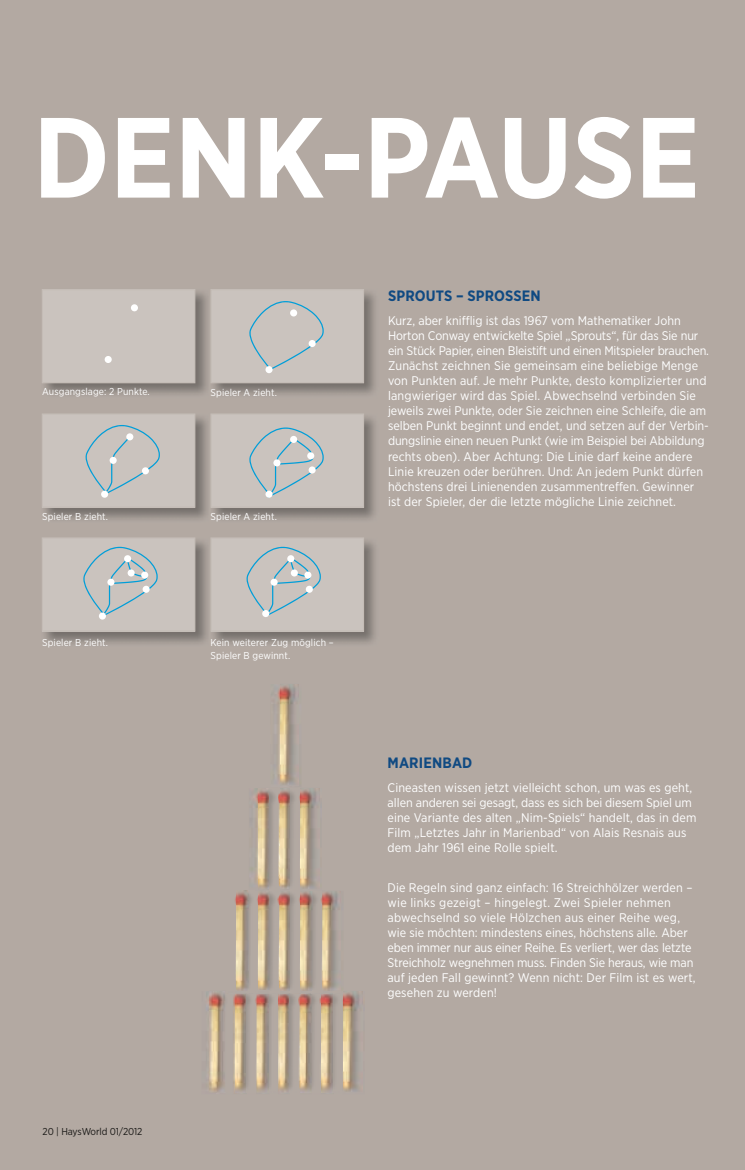
<style>
.page{position:relative;width:745px;height:1170px;background:#fff}
.page>*{position:absolute;margin:0;border:0;box-sizing:border-box;transform-origin:0 0}
.t1{font:700 113.75px "Gotham Narrow";color:#fff}
.t2{font:700 15px "Gotham Narrow";letter-spacing:.01em;color:#104a82}
.t3{font:12.5px/15px "Gotham Narrow";letter-spacing:.01em;color:#fff}
.t4{font:10px/12.5px "Gotham Narrow";letter-spacing:.01em;color:#fff}
.t5{font:10px "Gotham Narrow";letter-spacing:-.01em;color:#1a1917}
</style>
<div class="page">
<div style="left:0;top:0;width:744px;height:1169px;background:#b3a9a2"></div>
<img style="left:269px;top:891px;width:69px;height:99px">
<img style="left:235px;top:891px;width:13px;height:99px">
<img style="left:248px;top:788px;width:21px;height:202px">
<img style="left:279px;top:891px;width:1px;height:99px">
<img style="left:233px;top:995px;width:2px;height:92px">
<img style="left:235px;top:994px;width:76px;height:97px">
<img style="left:247px;top:994px;width:6px;height:97px">
<img style="left:269px;top:994px;width:6px;height:97px">
<img style="left:289px;top:994px;width:8px;height:97px">
<img style="left:311px;top:994px;width:10px;height:95px">
<img style="left:321px;top:994px;width:13px;height:97px">
<img style="left:334px;top:995px;width:3px;height:60px">
<img style="left:343px;top:993px;width:17px;height:99px">
<img style="left:209px;top:993px;width:16px;height:99px">
<svg style="left:241px;top:990px;width:115px;height:3px"></svg>
<img style="left:258px;top:788px;width:33px;height:101px">
<img style="left:269px;top:788px;width:8px;height:101px">
<img style="left:291px;top:788px;width:29px;height:94px">
<svg style="left:244px;top:889px;width:25px;height:2px"></svg>
<img style="left:300px;top:788px;width:19px;height:101px">
<img style="left:271px;top:684px;width:28px;height:95px">
<img style="left:280px;top:684px;width:18px;height:101px">
<img style="left:45px;top:292px;width:330px;height:103px">
<div style="left:42px;top:289px;width:153px;height:94px;background:#cac3be"></div>
<img style="left:210px;top:383px;width:1px;height:12px">
<img style="left:42px;top:417px;width:333px;height:103px">
<img style="left:210px;top:507px;width:1px;height:13px">
<img style="left:42px;top:541px;width:333px;height:103px">
<img style="left:210px;top:631px;width:1px;height:13px">
<div style="left:131px;top:304px;width:7px;height:7px;background:#fff;border-radius:50%"></div>
<div style="left:105px;top:356px;width:7px;height:7px;background:#fff;border-radius:50%"></div>
<div style="left:42px;top:414px;width:153px;height:93px;background:#cac3be"></div>
<div style="left:126px;top:433px;width:7px;height:7px;background:#fff;border-radius:50%"></div>
<div style="left:101px;top:490px;width:7px;height:7px;background:#fff;border-radius:50%"></div>
<div style="left:109px;top:457px;width:8px;height:7px;background:#fff;border-radius:50%"></div>
<div style="left:42px;top:537px;width:153px;height:94px;background:#cac3be"></div>
<div style="left:124px;top:555px;width:7px;height:7px;background:#fff;border-radius:50%"></div>
<div style="left:107px;top:578px;width:7px;height:7px;background:#fff;border-radius:50%"></div>
<div style="left:142px;top:585px;width:8px;height:7px;background:#fff;border-radius:50%"></div>
<div style="left:127px;top:569px;width:8px;height:7px;background:#fff;border-radius:50%"></div>
<div style="left:141px;top:571px;width:7px;height:7px;background:#fff;border-radius:50%"></div>
<div style="left:210px;top:537px;width:154px;height:94px;background:#cac3be"></div>
<div style="left:287px;top:555px;width:7px;height:7px;background:#fff;border-radius:50%"></div>
<div style="left:270px;top:578px;width:7px;height:7px;background:#fff;border-radius:50%"></div>
<div style="left:305px;top:585px;width:8px;height:7px;background:#fff;border-radius:50%"></div>
<div style="left:290px;top:569px;width:8px;height:7px;background:#fff;border-radius:50%"></div>
<div style="left:304px;top:571px;width:7px;height:7px;background:#fff;border-radius:50%"></div>
<div style="left:210px;top:289px;width:154px;height:94px;background:#cac3be"></div>
<div style="left:290px;top:309px;width:7px;height:7px;background:#fff;border-radius:50%"></div>
<div style="left:308px;top:340px;width:7px;height:7px;background:#fff;border-radius:50%"></div>
<div style="left:210px;top:414px;width:154px;height:93px;background:#cac3be"></div>
<div style="left:290px;top:436px;width:7px;height:7px;background:#fff;border-radius:50%"></div>
<div style="left:273px;top:459px;width:7px;height:7px;background:#fff;border-radius:50%"></div>
<div style="left:308px;top:466px;width:7px;height:7px;background:#fff;border-radius:50%"></div>
<div style="left:307px;top:452px;width:7px;height:7px;background:#fff;border-radius:50%"></div>
<div style="left:265px;top:490px;width:7px;height:7px;background:#fff;border-radius:50%"></div>
<div style="left:262px;top:610px;width:7px;height:7px;background:#fff;border-radius:50%"></div>
<div style="left:99px;top:612px;width:7px;height:7px;background:#fff;border-radius:50%"></div>
<div style="left:265px;top:366px;width:7px;height:7px;background:#fff;border-radius:50%"></div>
<div style="left:142px;top:467px;width:7px;height:7px;background:#fff;border-radius:50%"></div>
<h1 class="t1" style="left:33px;top:84px;width:668px">DENK-PAuSE</h1>
<p class="t4" style="left:42px;top:385px;width:109px">Ausgangslage: 2 Punkte.</p>
<p class="t4" style="left:210px;top:386px;width:68px">Spieler A zieht.</p>
<p class="t2" style="left:388px;top:286px;width:154px">SPROuTS – SPROSSEN</p>
<p class="t3" style="left:388px;top:313px;width:322px">Kurz, aber knifflig ist das 1967 vom Mathematiker John Horton Conway entwickelte Spiel „Sprouts“, für das Sie nur ein Stück Papier, einen Bleistift und einen Mitspieler brauchen.<br>Zunächst zeichnen Sie gemeinsam eine beliebige Menge von Punkten auf. Je mehr Punkte, desto komplizierter und langwieriger wird das Spiel. Abwechselnd verbinden Sie jeweils zwei Punkte, oder Sie zeichnen eine Schleife, die am selben Punkt beginnt und endet, und setzen auf der Verbin&shy;dungs linie einen neuen Punkt (wie im Beispiel bei Abbildung rechts oben). Aber Achtung: Die Linie darf keine andere Linie kreuzen oder berühren. Und: An jedem Punkt dürfen höchstens drei Linienenden zusammentreffen. Gewinner ist der Spieler, der die letzte mögliche Linie zeichnet.</p>
<p class="t4" style="left:42px;top:510px;width:67px">Spieler B zieht.</p>
<p class="t4" style="left:210px;top:510px;width:68px">Spieler A zieht.</p>
<p class="t4" style="left:42px;top:636px;width:67px">Spieler B zieht.</p>
<p class="t4" style="left:210px;top:636px;width:124px">Kein weiterer Zug möglich –<br>Spieler B gewinnt.</p>
<p class="t2" style="left:387px;top:753px;width:86px">MARIENbAD</p>
<p class="t3" style="left:387px;top:780px;width:310px">Cineasten wissen jetzt vielleicht schon, um was es geht, allen anderen sei gesagt, dass es sich bei diesem Spiel um eine Variante des alten „Nim-Spiels“ handelt, das in dem Film „Letztes Jahr in Marienbad“ von Alais Resnais aus dem Jahr 1961 eine Rolle spielt.</p>
<p class="t3" style="left:387px;top:879px;width:309px">Die Regeln sind ganz einfach: 16 Streichhölzer werden – wie links gezeigt – hingelegt. Zwei Spieler nehmen abwechselnd so viele Hölzchen aus einer Reihe weg, wie sie möchten: mindestens eines, höchstens alle. Aber eben immer nur aus einer Reihe. Es verliert, wer das letzte Streichholz wegnehmen muss. Finden Sie heraus, wie man auf jeden Fall gewinnt? Wenn nicht: Der Film ist es wert, gesehen zu werden!</p>
<p class="t5" style="left:43px;top:1125px;width:101px">20 | HaysWorld 01/2012</p>
</div>
